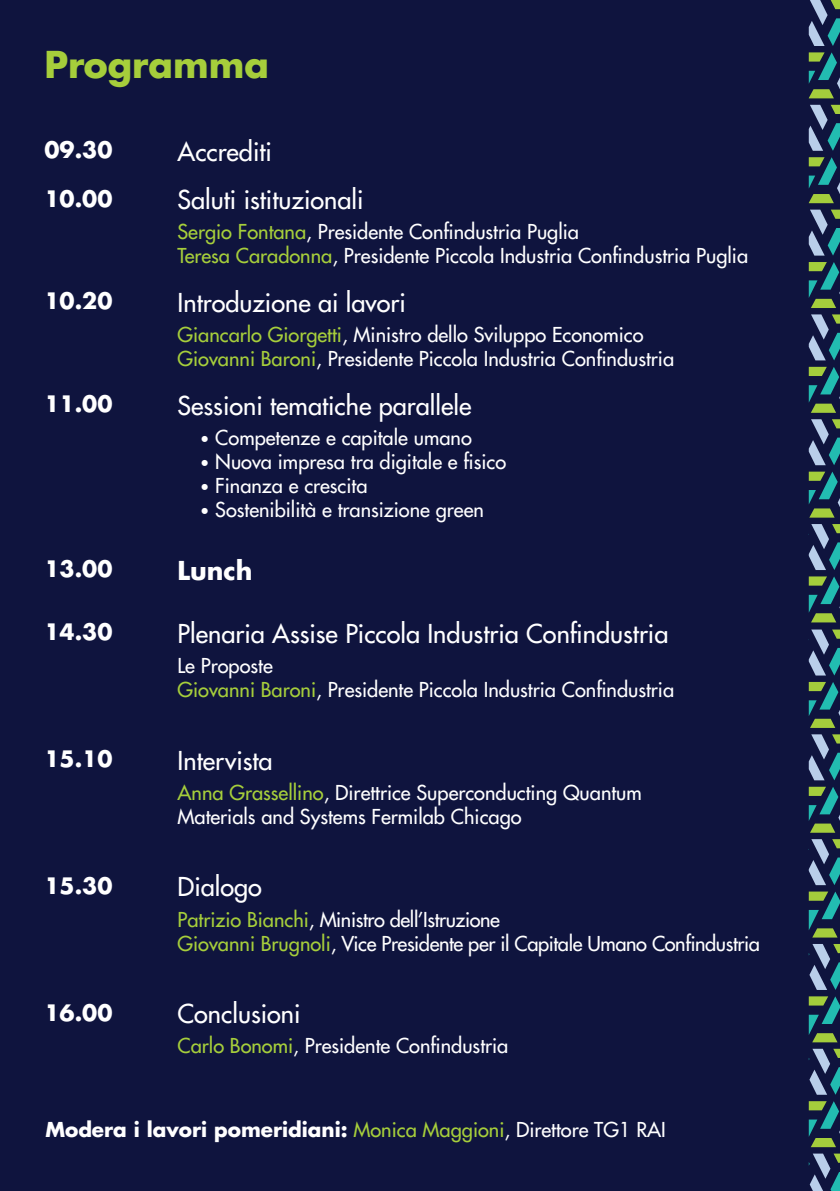
<style>
.page{position:relative;width:840px;height:1191px;background:#fff}
.page>*{position:absolute;margin:0;border:0;box-sizing:border-box;transform-origin:0 0}
.t1{font:700 36px "Futura LT";color:#a6ce3b}
.t2{font:25.4px "Futura LT";color:#fff}
.t3{font:700 25.4px "Futura LT";color:#fff}
.t4{font:700 22px "Futura LT";color:#fff}
.t5{font:20px/24px "Futura LT";color:#fff}
.t6{font:20px "Futura LT";letter-spacing:-.02em;color:#fff}
.t7{font:700 20px "Futura LT";color:#fff}
.s1{color:#a6ce3b}
.s2{font-size:16px}
.s3{font-weight:400;color:#a6ce3b}
.s4{font-weight:400}
</style>
<div class="page">
<div style="left:0;top:0;width:839px;height:1191px;background:#0f143e"></div>
<svg style="left:808px;top:210px;width:31px;height:46px"></svg>
<svg style="left:808px;top:262px;width:31px;height:46px"></svg>
<svg style="left:808px;top:314px;width:31px;height:46px"></svg>
<svg style="left:808px;top:367px;width:31px;height:46px"></svg>
<svg style="left:808px;top:419px;width:31px;height:46px"></svg>
<svg style="left:808px;top:471px;width:31px;height:46px"></svg>
<svg style="left:808px;top:524px;width:31px;height:46px"></svg>
<svg style="left:808px;top:576px;width:31px;height:46px"></svg>
<svg style="left:808px;top:0;width:31px;height:46px"></svg>
<svg style="left:808px;top:52px;width:31px;height:46px"></svg>
<svg style="left:808px;top:105px;width:31px;height:46px"></svg>
<svg style="left:808px;top:157px;width:31px;height:46px"></svg>
<svg style="left:808px;top:839px;width:31px;height:46px"></svg>
<svg style="left:808px;top:891px;width:31px;height:46px"></svg>
<svg style="left:808px;top:944px;width:31px;height:46px"></svg>
<svg style="left:808px;top:996px;width:31px;height:46px"></svg>
<svg style="left:808px;top:1048px;width:31px;height:46px"></svg>
<svg style="left:808px;top:1101px;width:31px;height:46px"></svg>
<svg style="left:808px;top:1153px;width:31px;height:38px"></svg>
<svg style="left:808px;top:629px;width:31px;height:46px"></svg>
<svg style="left:808px;top:682px;width:31px;height:46px"></svg>
<svg style="left:808px;top:734px;width:31px;height:46px"></svg>
<svg style="left:808px;top:786px;width:31px;height:46px"></svg>
<p class="t1" style="left:44px;top:41px;width:226px">Programma</p>
<p class="t4" style="left:44px;top:135px;width:69px">09.30</p>
<p class="t4" style="left:44px;top:184px;width:69px">10.00</p>
<p class="t2" style="left:177px;top:135px;width:96px">Accrediti</p>
<p class="t2" style="left:177px;top:183px;width:187px">Saluti istituzionali</p>
<p class="t5" style="left:177px;top:220px;width:403px"><span class="s1">Sergio Fontana</span>, Presidente Confindustria Puglia</p>
<p class="t5" style="left:177px;top:244px;width:571px"><span class="s1">Teresa Caradonna</span>, Presidente Piccola Industria Confindustria Puglia</p>
<p class="t4" style="left:44px;top:286px;width:69px">10.20</p>
<p class="t2" style="left:177px;top:286px;width:230px">Introduzione ai lavori</p>
<p class="t5" style="left:177px;top:323px;width:467px"><span class="s1">Giancarlo Giorgetti</span>, Ministro dello Sviluppo Economico</p>
<p class="t5" style="left:177px;top:347px;width:498px"><span class="s1">Giovanni Baroni</span>, Presidente Piccola Industria Confindustria</p>
<p class="t4" style="left:44px;top:389px;width:69px">11.00</p>
<p class="t2" style="left:177px;top:389px;width:295px">Sessioni tematiche parallele</p>
<p class="t5" style="left:200px;top:425px;width:273px"><span class="s2">•</span> Competenze e capitale umano</p>
<p class="t5" style="left:200px;top:449px;width:307px"><span class="s2">•</span> Nuova impresa tra digitale e fisico</p>
<p class="t5" style="left:200px;top:473px;width:169px"><span class="s2">•</span> Finanza e crescita</p>
<p class="t5" style="left:200px;top:497px;width:285px"><span class="s2">•</span> Sostenibilità e transizione green</p>
<p class="t4" style="left:44px;top:554px;width:69px">13.00</p>
<p class="t3" style="left:177px;top:553px;width:76px">Lunch</p>
<p class="t4" style="left:44px;top:617px;width:69px">14.30</p>
<p class="t2" style="left:177px;top:617px;width:492px">Plenaria Assise Piccola Industria Confindustria</p>
<p class="t5" style="left:177px;top:653px;width:97px">Le Proposte</p>
<p class="t5" style="left:177px;top:677px;width:498px"><span class="s1">Giovanni Baroni</span>, Presidente Piccola Industria Confindustria</p>
<p class="t4" style="left:44px;top:744px;width:69px">15.10</p>
<p class="t2" style="left:177px;top:743px;width:97px">Intervista</p>
<p class="t5" style="left:177px;top:780px;width:465px"><span class="s1">Anna Grassellino</span>, Direttrice Superconducting Quantum<br>Materials and Systems Fermilab Chicago</p>
<p class="t4" style="left:44px;top:870px;width:69px">15.30</p>
<p class="t2" style="left:177px;top:870px;width:86px">Dialogo</p>
<p class="t6" style="left:177px;top:906px;width:324px"><span class="s1">Patrizio Bianchi</span>, Ministro dell’Istruzione</p>
<p class="t6" style="left:177px;top:930px;width:583px"><span class="s1">Giovanni Brugnoli</span>, Vice Presidente per il Capitale Umano Confindustria</p>
<p class="t4" style="left:44px;top:997px;width:69px">16.00</p>
<p class="t2" style="left:177px;top:997px;width:124px">Conclusioni</p>
<p class="t5" style="left:177px;top:1033px;width:332px"><span class="s1">Carlo Bonomi</span>, Presidente Confindustria</p>
<p class="t7" style="left:45px;top:1116px;width:621px">Modera i lavori pomeridiani: <span class="s3">Monica Maggioni</span><span class="s4">, Direttore TG1 RAI</span></p>
</div>
